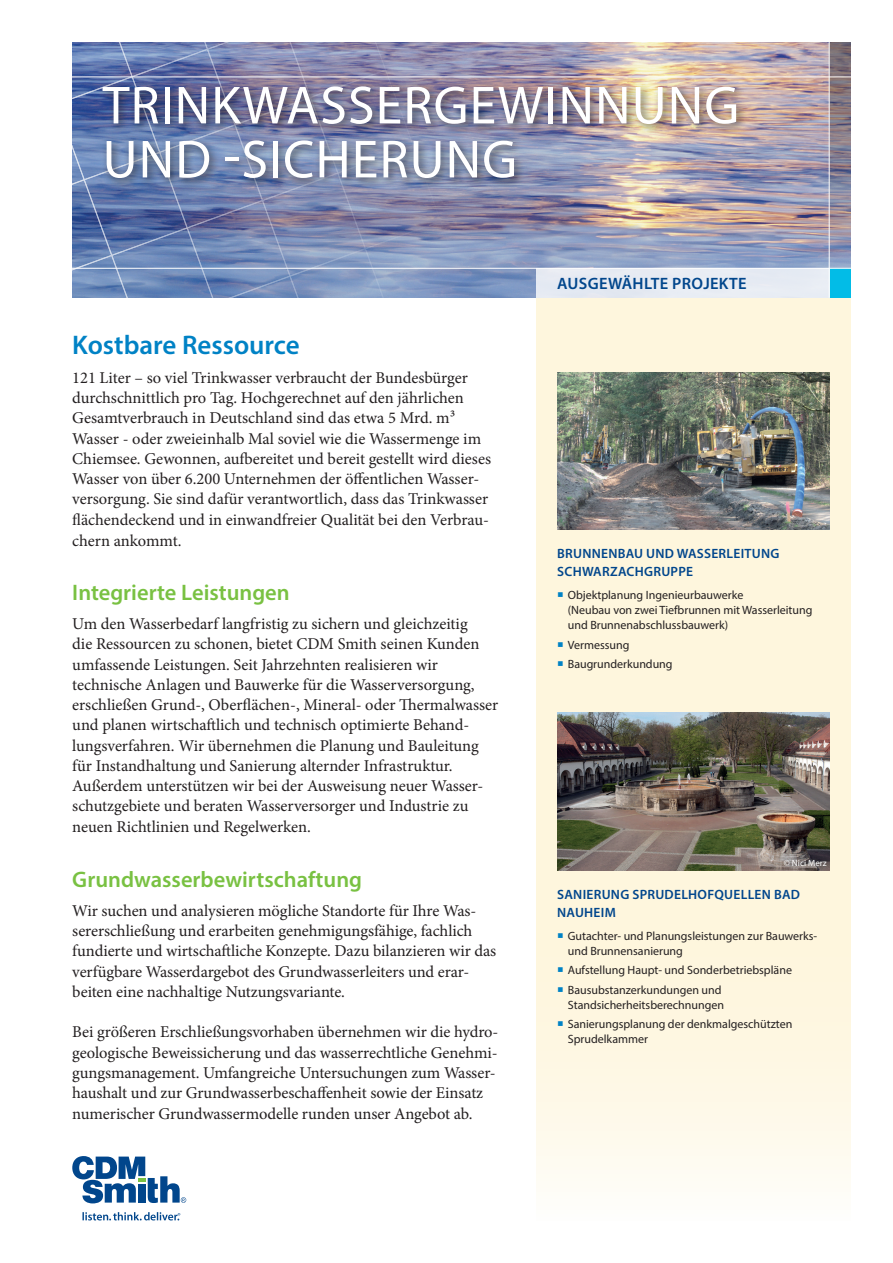
<style>
.page{position:relative;width:893px;height:1263px;background:#fff}
.page>*{position:absolute;margin:0;border:0;box-sizing:border-box;transform-origin:0 0}
.t1{font:54px/54px "Myriad Pro";letter-spacing:.02em;color:#fff}
.t2{font:600 27px "Myriad Pro";color:#0082c5}
.t3{font:600 22.5px "Myriad Pro";color:#79c142}
.t4{font:16.5px/20.2px "Minion Pro";letter-spacing:-.005em;color:#231f20}
.t5{font:600 16.5px "Myriad Pro";letter-spacing:.02em;color:#01468c}
.t6{font:600 13.5px/18px "Myriad Pro";letter-spacing:.02em;color:#01468c}
.t7{font:12px/15px "Myriad Pro";color:#231f20}
.t8{font:9px "Myriad Pro";letter-spacing:.005em;color:#fff}
</style>
<div class="page">
<svg style="left:536px;top:298px;width:314px;height:883px;background:#fdf6df"></svg>
<img style="left:469px;top:43px;width:360px;height:255px">
<svg style="left:830px;top:43px;width:20px;height:225px;background:#888090"></svg>
<svg style="left:72px;top:1156px;width:114px;height:47px"></svg>
<svg style="left:82px;top:1212px;width:98px;height:8px"></svg>
<div style="left:829px;top:268px;width:21px;height:30px;background:#02bce7"></div>
<div style="left:536px;top:268px;width:293px;height:30px;background:#e7ebf3"></div>
<img style="left:557px;top:372px;width:272px;height:157px">
<svg style="left:72px;top:42px;width:397px;height:256px;background:#7786b1"></svg>
<hr style="left:0;top:268px;width:893px;height:1px;background:#fff">
<hr style="left:0;top:77px;width:893px;height:1px;background:#fff">
<hr style="left:829px;top:0;width:1px;height:298px;background:#fff">
<div style="left:98px;top:81px;width:649px;height:108px;background:#231f20;opacity:.66"></div>
<img style="left:557px;top:713px;width:272px;height:157px">
<svg style="left:558px;top:593px;width:5px;height:4px"></svg>
<svg style="left:558px;top:642px;width:5px;height:5px"></svg>
<svg style="left:558px;top:661px;width:5px;height:5px"></svg>
<svg style="left:558px;top:933px;width:5px;height:5px"></svg>
<svg style="left:558px;top:968px;width:5px;height:4px"></svg>
<svg style="left:558px;top:987px;width:5px;height:5px"></svg>
<svg style="left:558px;top:1021px;width:5px;height:5px"></svg>
<h1 class="t1" style="left:103px;top:77px;width:638px">TRINKWASSERGEWINNUNG<br>UND -SICHERUNG</h1>
<h2 class="t2" style="left:72px;top:328px;width:229px">Kostbare Ressource</h2>
<p class="t4" style="left:72px;top:367px;width:420px">121 Liter – so viel Trinkwasser verbraucht der Bundesbürger durchschnittlich pro Tag. Hochgerechnet auf den jährlichen Gesamtverbrauch in Deutschland sind das etwa 5 Mrd. m³<br>Wasser - oder zweieinhalb Mal soviel wie die Wassermenge im Chiemsee. Gewonnen, aufbereitet und bereit gestellt wird dieses Wasser von über 6.200 Unternehmen der öffentlichen Wasser&shy;versorgung. Sie sind dafür verantwortlich, dass das Trinkwasser flächendeckend und in einwandfreier Qualität bei den Verbrau&shy;chern ankommt.</p>
<h3 class="t3" style="left:72px;top:578px;width:219px">Integrierte Leistungen</h3>
<p class="t4" style="left:72px;top:614px;width:428px">Um den Wasserbedarf langfristig zu sichern und gleichzeitig<br>die Ressourcen zu schonen, bietet CDM Smith seinen Kunden umfassende Leistungen. Seit Jahrzehnten realisieren wir technische Anlagen und Bauwerke für die Wasserversorgung, erschließen Grund-, Oberflächen-, Mineral- oder Thermalwasser und planen wirtschaftlich und technisch optimierte Behand&shy;lungsverfahren. Wir übernehmen die Planung und Bauleitung für Instandhaltung und Sanierung alternder Infrastruktur.<br>Außerdem unterstützen wir bei der Ausweisung neuer Wasser&shy;schutzgebiete und beraten Wasserversorger und Industrie zu neuen Richtlinien und Regelwerken.</p>
<h3 class="t3" style="left:72px;top:865px;width:291px">Grundwasserbewirtschaftung</h3>
<p class="t4" style="left:72px;top:900px;width:425px">Wir suchen und analysieren mögliche Standorte für Ihre Was&shy;sererschließung und erarbeiten genehmigungsfähige, fachlich fundierte und wirtschaftliche Konzepte. Dazu bilanzieren wir das verfügbare Wasserdargebot des Grundwasserleiters und erar&shy;beiten eine nachhaltige Nutzungsvariante.</p>
<p class="t4" style="left:72px;top:1022px;width:428px">Bei größeren Erschließungsvorhaben übernehmen wir die hydro&shy;geologische Beweissicherung und das wasserrechtliche Genehmi&shy;gungsmanagement. Umfangreiche Untersuchungen zum Wasser&shy;haushalt und zur Grundwasserbeschaffenheit sowie der Einsatz numerischer Grundwassermodelle runden unser Angebot ab.</p>
<p class="t5" style="left:557px;top:273px;width:191px">AUSGEWÄHLTE PROJEKTE</p>
<p class="t6" style="left:557px;top:544px;width:224px">BRUNNENBAU UND WASSERLEITUNG<br>SCHWARZACHGRUPPE</p>
<p class="t7" style="left:568px;top:588px;width:246px">Objektplanung Ingenieurbauwerke<br>(Neubau von zwei Tiefbrunnen mit Wasserleitung und Brunnenabschlussbauwerk)</p>
<p class="t7" style="left:568px;top:635px;width:106px;line-height:19.2px">Vermessung<br>Baugrunderkundung</p>
<p class="t8" style="left:784px;top:857px;width:44px">© Nici Merz</p>
<p class="t6" style="left:557px;top:885px;width:244px">SANIERUNG SPRUDELHOFQUELLEN BAD<br>NAUHEIM</p>
<p class="t7" style="left:568px;top:928px;width:251px">Gutachter- und Planungsleistungen zur Bauwerks&shy;und Brunnensanierung</p>
<p class="t7" style="left:568px;top:961px;width:226px;line-height:19.2px">Aufstellung Haupt- und Sonderbetriebspläne<br>Bausubstanzerkundungen und</p>
<p class="t7" style="left:568px;top:995px;width:226px;line-height:19.2px">Standsicherheitsberechnungen<br>Sanierungsplanung der denkmalgeschützten</p>
<p class="t7" style="left:568px;top:1031px;width:82px">Sprudelkammer</p>
</div>
